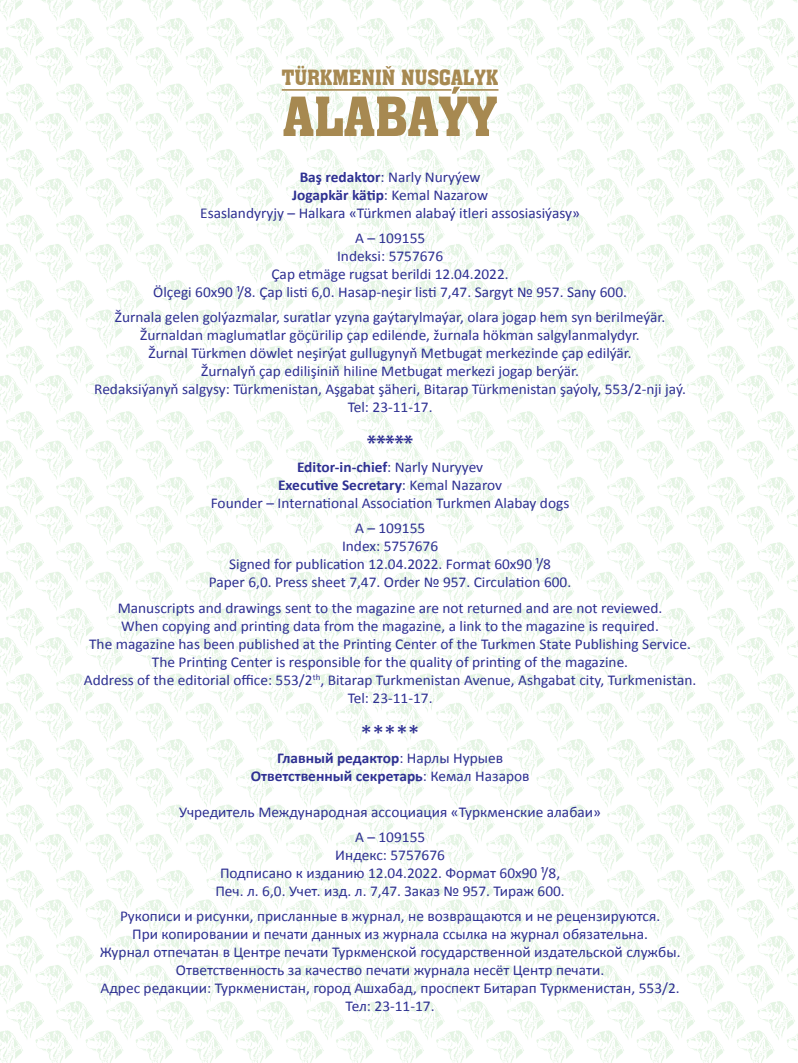
<style>
.page{position:relative;width:798px;height:1063px;background:#fff}
.page>*{position:absolute;margin:0;border:0;box-sizing:border-box;transform-origin:0 0}
.t1{font:59.12px "ART Aachen DEE Med";color:#a78951}
.t2{font:700 condensed 23.25px "Myriad Pro";color:#2e3092}
.t3{font:23.25px "Calibri";color:#2e3092}
.t4{font:22.88px "ART Aachen DEE Med";color:#a78951}
.t5{font:15px/18px "Calibri";color:#2e3092;text-align:center}
.t6{font:700 15px/18px "Calibri";color:#2e3092;text-align:center}
.s1{font-weight:700}
.s2{font-weight:400}
</style>
<div class="page">
<img style="left:0;top:0;width:797px;height:1063px">
<hr style="left:282px;top:89px;width:169px;height:2px;background:#a78951">
<hr style="left:460px;top:89px;width:38px;height:2px;background:#a78951">
<h3 class="t4" style="left:282px;top:64px;width:218px">TÜRKMENIŇ NUSGALYK</h3>
<h1 class="t1" style="left:283px;top:83px;width:215px">ALABAÝY</h1>
<p class="t5" style="left:200px;top:168px;width:381px"><span class="s1">Baş redaktor</span>: Narly Nuryýew<br><span class="s1">Jogapkär kätip</span>: Kemal Nazarow<br>Esaslandyryjy – Halkara «Türkmen alabaý itleri assosiasiýasy»</p>
<p class="t5" style="left:153px;top:229px;width:475px">A – 109155<br>Indeksi: 5757676<br>Çap etmäge rugsat berildi 12.04.2022.<br>Ölçegi 60x90 ¹/8. Çap listi 6,0. Hasap‑neşir listi 7,47. Sargyt № 957. Sany 600.</p>
<p class="t5" style="left:94px;top:308px;width:593px">Žurnala gelen golýazmalar, suratlar yzyna gaýtarylmaýar, olara jogap hem syn berilmeýär.<br>Žurnaldan maglumatlar göçürilip çap edilende, žurnala hökman salgylanmalydyr.<br>Žurnal Türkmen döwlet neşirýat gullugynyň Metbugat merkezinde çap edilýär.<br>Žurnalyň çap edilişiniň hiline Metbugat merkezi jogap berýär.<br>Redaksiýanyň salgysy: Türkmenistan, Aşgabat şäheri, Bitarap Türkmenistan şaýoly, 553/2-nji jaý.<br>Tel: 23-11-17.</p>
<h2 class="t2" style="left:367px;top:429px;width:47px">*****</h2>
<p class="t5" style="left:211px;top:458px;width:360px"><span class="s1">Editor-in-chief</span>: Narly Nuryyev<br><span class="s1">Executive Secretary</span>: Kemal Nazarov<br>Founder – International Association Turkmen Alabay dogs</p>
<p class="t5" style="left:209px;top:519px;width:364px">A – 109155<br>Index: 5757676<br>Signed for publication 12.04.2022. Format 60x90 ¹/8<br>Paper 6,0. Press sheet 7,47. Order № 957. Circulation 600.</p>
<p class="t5" style="left:84px;top:598px;width:613px">Manuscripts and drawings sent to the magazine are not returned and are not reviewed.<br>When copying and printing data from the magazine, a link to the magazine is required.<br>The magazine has been published at the Printing Center of the Turkmen State Publishing Service.<br>The Printing Center is responsible for the quality of printing of the magazine.<br>Address of the editorial office: 553/2<sup>th</sup>, Bitarap Turkmenistan Avenue, Ashgabat city, Turkmenistan.<br>Tel: 23-11-17.</p>
<h2 class="t3" style="left:360px;top:717px;width:61px">*****</h2>
<p class="t6" style="left:250px;top:748px;width:280px">Главный редактор<span class="s2">: Нарлы Нурыев<br></span>Ответственный секретарь<span class="s2">: Кемал Назаров</span></p>
<p class="t5" style="left:179px;top:799px;width:423px;line-height:25.1px">Учредитель Международная ассоциация «Туркменские алабаи»<br>A – 109155</p>
<p class="t5" style="left:215px;top:845px;width:351px">Индекс: 5757676<br>Подписано к изданию 12.04.2022. Формат 60x90 ¹/8,<br>Печ. л. 6,0. Учет. изд. л. 7,47. Заказ № 957. Тираж 600.</p>
<p class="t5" style="left:100px;top:906px;width:582px">Рукописи и рисунки, присланные в журнал, не возвращаются и не рецензируются.<br>При копировании и печати данных из журнала ссылка на журнал обязательна.<br>Журнал отпечатан в Центре печати Туркменской государственной издательской службы.<br>Ответственность за качество печати журнала несёт Центр печати.<br>Адрес редакции: Туркменистан, город Ашхабад, проспект Битарап Туркменистан, 553/2.<br>Тел: 23-11-17.</p>
</div>
